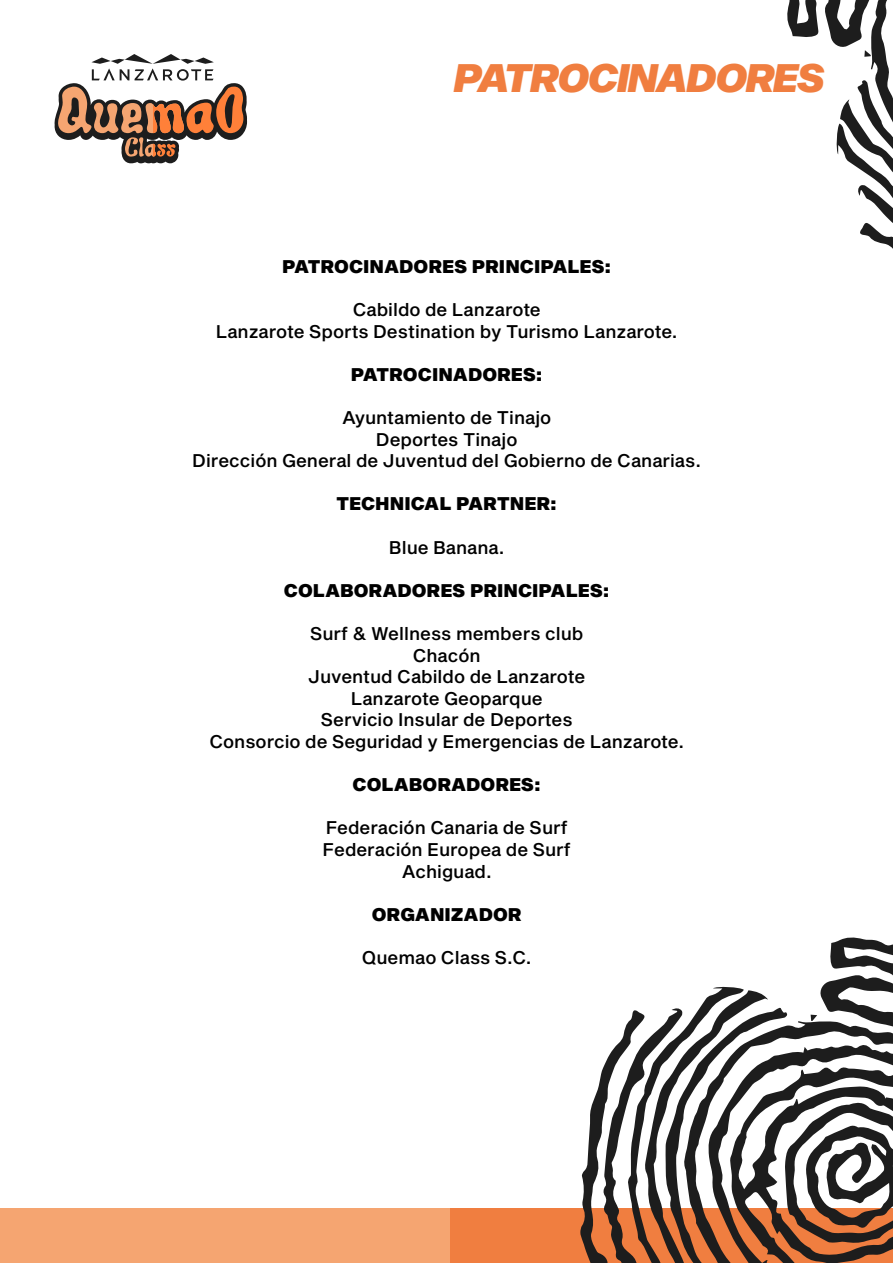
<style>
.page{position:relative;width:893px;height:1263px;background:#fff}
.page>*{position:absolute;margin:0;border:0;box-sizing:border-box;transform-origin:0 0}
.t1{font:39px "Sequel Sans Black Obl Disp";color:#f07e40}
.t2{font:18px/21.6px "Sequel Sans Medium Body";color:#000;text-align:center}
.t3{font:18px "Sequel Sans Black Body";color:#000}
</style>
<div class="page">
<svg style="left:54px;top:54px;width:193px;height:109px"></svg>
<div style="left:450px;top:1209px;width:443px;height:54px;background:#f07e40"></div>
<div style="left:0;top:1209px;width:450px;height:54px;background:#f5a571"></div>
<svg style="left:787px;top:937px;width:106px;height:326px"></svg>
<svg style="left:580px;top:986px;width:207px;height:277px"></svg>
<svg style="left:811px;top:1015px;width:6px;height:6px"></svg>
<svg style="left:787px;top:0;width:106px;height:249px"></svg>
<h1 class="t1" style="left:455px;top:51px;width:371px">PATROCINADORES</h1>
<p class="t3" style="left:282px;top:254px;width:331px">PATROCINADORES PRINCIPALES:</p>
<p class="t2" style="left:216px;top:299px;width:463px">Cabildo de Lanzarote<br>Lanzarote Sports Destination by Turismo Lanzarote.</p>
<p class="t3" style="left:351px;top:362px;width:193px">PATROCINADORES:</p>
<p class="t2" style="left:192px;top:407px;width:510px">Ayuntamiento de Tinajo<br>Deportes Tinajo<br>Dirección General de Juventud del Gobierno de Canarias.</p>
<p class="t3" style="left:336px;top:491px;width:222px">TECHNICAL PARTNER:</p>
<p class="t2" style="left:389px;top:537px;width:117px">Blue Banana.</p>
<p class="t3" style="left:284px;top:578px;width:327px">COLABORADORES PRINCIPALES:</p>
<p class="t2" style="left:209px;top:623px;width:476px">Surf &amp; Wellness members club<br>Chacón<br>Juventud Cabildo de Lanzarote<br>Lanzarote Geoparque<br>Servicio Insular de Deportes<br>Consorcio de Seguridad y Emergencias de Lanzarote.</p>
<p class="t3" style="left:353px;top:772px;width:190px">COLABORADORES:</p>
<p class="t2" style="left:323px;top:818px;width:250px">Federación Canaria de Surf<br>Federación Europea de Surf<br>Achiguad.</p>
<p class="t3" style="left:372px;top:902px;width:151px">ORGANIZADOR</p>
<p class="t2" style="left:362px;top:947px;width:171px">Quemao Class S.C.</p>
</div>
